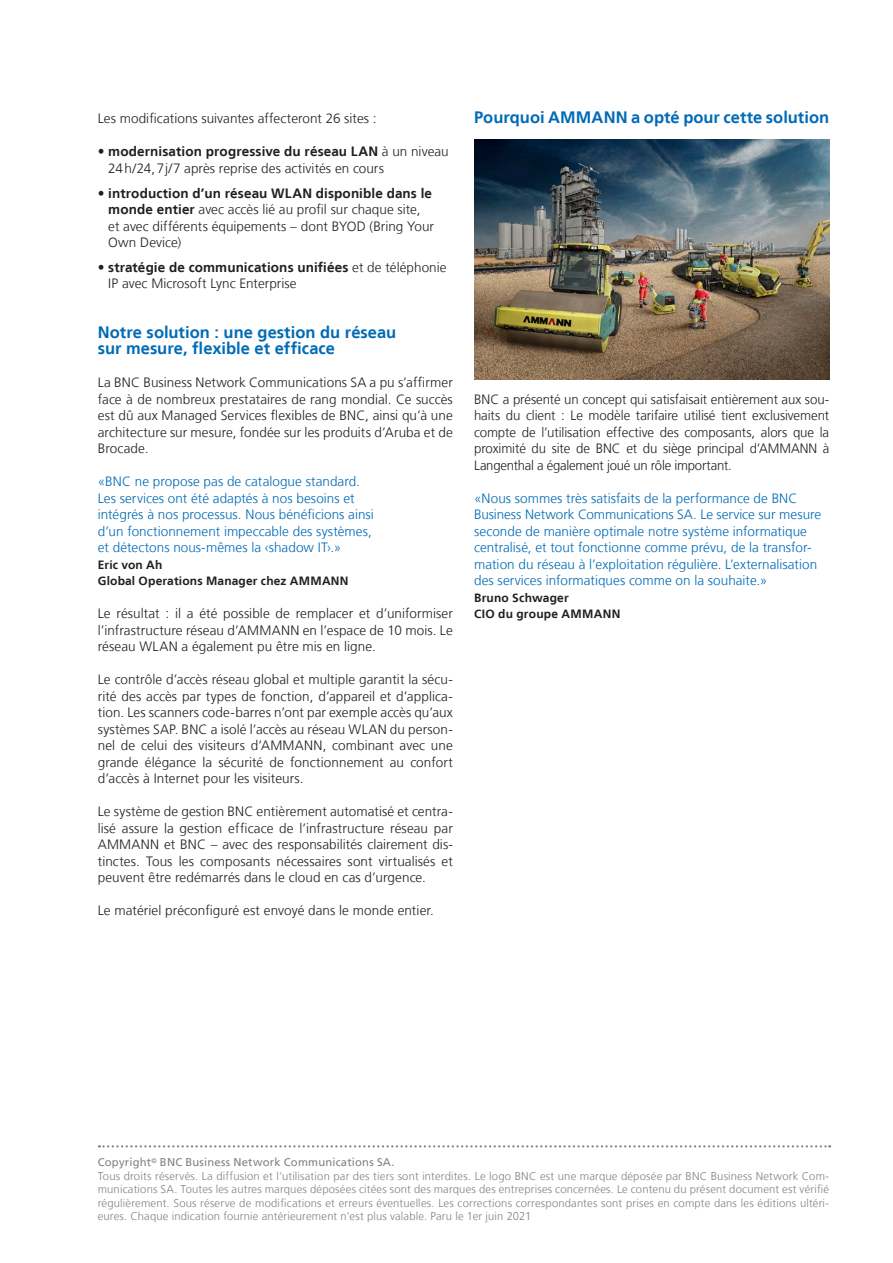
<style>
.page{position:relative;width:893px;height:1263px;background:#fff}
.page>*{position:absolute;margin:0;border:0;box-sizing:border-box;transform-origin:0 0}
.Lauftext_9pt{font:700 16.5px "Frutiger LT";color:#006bb6}
.Lauftext_9pt-2{font:300 13.5px/16.5px "Frutiger LT";letter-spacing:.005em;color:#231f20;text-align:justify}
.Lauftext_9pt-3{font:300 13.5px/16.5px "Frutiger LT";letter-spacing:.005em;color:#006bb6}
.Lauftext_9pt-4{font:700 12px/16.5px "Frutiger LT";letter-spacing:.015em;color:#231f20}
.Lauftext_9pt-5{font:300 11.25px/13.5px "Frutiger LT";letter-spacing:.01em;color:#808285;text-align:justify}
.Lauftext_9pt-6{font:11.25px "Frutiger LT";letter-spacing:.02em;color:#808285}
.s1{font-weight:700}
</style>
<div class="page">
<svg style="left:99px;top:1145px;width:731px;height:2px"></svg>
<img style="left:474px;top:140px;width:355px;height:239px">
<p class="Lauftext_9pt-2" style="left:98px;top:111px;width:280px">Les modifications suivantes affecteront 26 sites :</p>
<p class="Lauftext_9pt-2" style="left:108px;top:144px;width:342px;text-indent:-11px">• <span class="s1">modernisation progressive du réseau LAN</span> à un niveau<br>24h/24, 7j/7 après reprise des activités en cours</p>
<p class="Lauftext_9pt-2" style="left:108px;top:185px;width:327px;text-align:left;text-indent:-11px">• <span class="s1">introduction d’un réseau WLAN disponible dans le monde entier</span> avec accès lié au profil sur chaque site, et avec différents équipements – dont BYOD (Bring Your Own Device)</p>
<p class="Lauftext_9pt-2" style="left:108px;top:259px;width:340px;text-indent:-11px">• <span class="s1">stratégie de communications unifiées</span> et de téléphonie<br>IP avec Microsoft Lync Enterprise</p>
<p class="Lauftext_9pt" style="left:98px;top:322px;width:300px">Notre solution : une gestion du réseau</p>
<p class="Lauftext_9pt" style="left:98px;top:339px;width:239px">sur mesure, flexible et efficace</p>
<p class="Lauftext_9pt-2" style="left:98px;top:375px;width:357px">La BNC Business Network Communications SA a pu s’affirmer face à de nombreux prestataires de rang mondial. Ce succès est dû aux Managed Services flexibles de BNC, ainsi qu’à une architecture sur mesure, fondée sur les produits d’Aruba et de Brocade.</p>
<p class="Lauftext_9pt-3" style="left:98px;top:474px;width:277px">«BNC ne propose pas de catalogue standard.<br>Les services ont été adaptés à nos besoins et intégrés à nos processus. Nous bénéficions ainsi d’un fonctionnement impeccable des systèmes, et détectons nous-mêmes la ‹shadow IT›.»</p>
<p class="Lauftext_9pt-4" style="left:98px;top:556px;width:252px">Eric von Ah<br>Global Operations Manager chez AMMANN</p>
<p class="Lauftext_9pt-2" style="left:98px;top:606px;width:357px">Le résultat : il a été possible de remplacer et d’uniformiser l’infrastructure réseau d’AMMANN en l’espace de 10 mois. Le réseau WLAN a également pu être mis en ligne.</p>
<p class="Lauftext_9pt-2" style="left:98px;top:672px;width:357px">Le contrôle d’accès réseau global et multiple garantit la sécu&shy;rité des accès par types de fonction, d’appareil et d’applica&shy;tion. Les scanners code-barres n’ont par exemple accès qu’aux systèmes SAP. BNC a isolé l’accès au réseau WLAN du person&shy;nel de celui des visiteurs d’AMMANN, combinant avec une grande élégance la sécurité de fonctionnement au confort d’accès à Internet pour les visiteurs.</p>
<p class="Lauftext_9pt-2" style="left:98px;top:804px;width:357px">Le système de gestion BNC entièrement automatisé et centra&shy;lisé assure la gestion efficace de l’infrastructure réseau par AMMANN et BNC – avec des responsabilités clairement dis&shy;tinctes. Tous les composants nécessaires sont virtualisés et peuvent être redémarrés dans le cloud en cas d’urgence.</p>
<p class="Lauftext_9pt-2" style="left:98px;top:903px;width:338px">Le matériel préconfiguré est envoyé dans le monde entier.</p>
<p class="Lauftext_9pt" style="left:474px;top:108px;width:357px">Pourquoi AMMANN a opté pour cette solution</p>
<p class="Lauftext_9pt-2" style="left:474px;top:391px;width:357px">BNC a présenté un concept qui satisfaisait entièrement aux sou&shy;haits du client : Le modèle tarifaire utilisé tient exclusivement compte de l’utilisation effective des composants, alors que la proximité du site de BNC et du siège principal d’AMMANN à Langenthal a également joué un rôle important.</p>
<p class="Lauftext_9pt-3" style="left:474px;top:490px;width:349px">«Nous sommes très satisfaits de la performance de BNC Business Network Communications SA. Le service sur mesure seconde de manière optimale notre système informatique centralisé, et tout fonctionne comme prévu, de la transfor&shy;mation du réseau à l’exploitation régulière. L’externalisation des services informatiques comme on la souhaite.»</p>
<p class="Lauftext_9pt-4" style="left:474px;top:589px;width:148px">Bruno Schwager<br>CIO du groupe AMMANN</p>
<p class="Lauftext_9pt-6" style="left:98px;top:1156px;width:298px">Copyright<sup>©</sup> BNC Business Network Communications SA.</p>
<p class="Lauftext_9pt-5" style="left:98px;top:1169px;width:733px">Tous droits réservés. La diffusion et l‘utilisation par des tiers sont interdites. Le logo BNC est une marque déposée par BNC Business Network Com&shy;munications SA. Toutes les autres marques déposées citées sont des marques des entreprises concernées. Le contenu du présent document est vérifié régulièrement. Sous réserve de modifications et erreurs éventuelles. Les corrections correspondantes sont prises en compte dans les éditions ultéri&shy;eures. Chaque indication fournie antérieurement n’est plus valable. Paru le 1er juin 2021</p>
</div>
